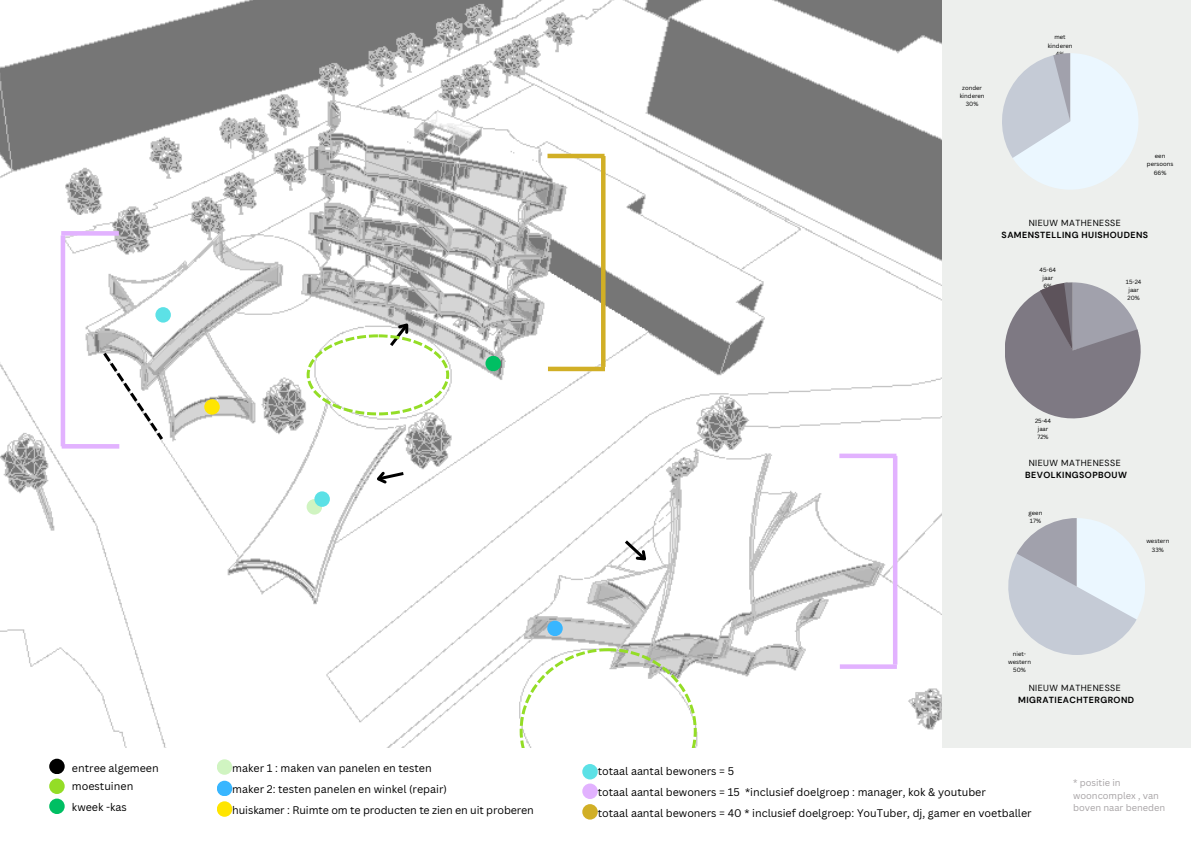
<style>
.page{position:relative;width:1191px;height:843px;background:#fff}
.page>*{position:absolute;margin:0;border:0;box-sizing:border-box;transform-origin:0 0}
.t1{font:10.7px "Canva Sans";color:#000}
.t2{font:9.3px/12.4px "Canva Sans";color:#a7a3a5}
.t3{font:700 8.8px "DM Sans";letter-spacing:.05em;color:#000}
.t4{font:8.8px "DM Sans";letter-spacing:.05em;color:#000}
.t5{font:5.9px/8.1px "Canva Sans";color:#000;text-align:center}
</style>
<div class="page">
<img style="left:0;top:0;width:941px;height:748px">
<div style="left:306px;top:499px;width:16px;height:15px;background:#d0f4c1;border-radius:50%"></div>
<div style="left:892px;top:455px;width:5px;height:209px;background:#e2b2ff"></div>
<svg style="left:839px;top:664px;width:57px;height:4px"></svg>
<div style="left:839px;top:453px;width:57px;height:5px;background:#e2b2ff"></div>
<div style="left:547px;top:620px;width:15px;height:16px;background:#38b6ff;border-radius:50%"></div>
<div style="left:204px;top:399px;width:16px;height:15px;background:#ffe500;border-radius:50%"></div>
<div style="left:485px;top:355px;width:16px;height:16px;background:#00bf63;border-radius:50%"></div>
<svg style="left:371px;top:468px;width:36px;height:20px"></svg>
<svg style="left:621px;top:537px;width:33px;height:31px"></svg>
<svg style="left:103px;top:352px;width:60px;height:87px"></svg>
<hr style="left:61px;top:235px;width:4px;height:211px;background:#e2b2ff">
<hr style="left:61px;top:231px;width:58px;height:4px;background:#e2b2ff">
<hr style="left:62px;top:444px;width:57px;height:4px;background:#e2b2ff">
<hr style="left:601px;top:156px;width:4px;height:211px;background:#d1af26">
<div style="left:548px;top:366px;width:57px;height:5px;background:#d1af26"></div>
<hr style="left:547px;top:154px;width:57px;height:4px;background:#d1af26">
<div style="left:155px;top:307px;width:16px;height:15px;background:#5ce1e6;border-radius:50%"></div>
<div style="left:314px;top:491px;width:16px;height:15px;background:#5ce1e6;border-radius:50%"></div>
<svg style="left:306px;top:315px;width:143px;height:100px"></svg>
<svg style="left:519px;top:648px;width:177px;height:100px"></svg>
<div style="left:941px;top:0;width:249px;height:773px;background:#edefed"></div>
<div style="left:0;top:748px;width:1190px;height:94px;background:#fff"></div>
<div style="left:49px;top:758px;width:16px;height:15px;background:#000;border-radius:50%"></div>
<div style="left:49px;top:778px;width:16px;height:15px;background:#94dd26;border-radius:50%"></div>
<div style="left:49px;top:798px;width:16px;height:15px;background:#00bf63;border-radius:50%"></div>
<div style="left:217px;top:759px;width:15px;height:15px;background:#d0f4c1;border-radius:50%"></div>
<div style="left:217px;top:780px;width:15px;height:15px;background:#38b6ff;border-radius:50%"></div>
<div style="left:217px;top:801px;width:15px;height:15px;background:#ffe500;border-radius:50%"></div>
<div style="left:582px;top:783px;width:15px;height:15px;background:#e2b2ff;border-radius:50%"></div>
<div style="left:582px;top:803px;width:15px;height:16px;background:#d1af26;border-radius:50%"></div>
<div style="left:582px;top:763px;width:15px;height:16px;background:#5ce1e6;border-radius:50%"></div>
<svg style="left:1002px;top:53px;width:136px;height:137px"></svg>
<svg style="left:1005px;top:282px;width:135px;height:136px"></svg>
<svg style="left:1008px;top:518px;width:136px;height:136px"></svg>
<p class="t5" style="left:1047px;top:33px;width:26px">met kinderen</p>
<p class="t5" style="left:1055px;top:49px;width:10px">4%</p>
<p class="t5" style="left:959px;top:83px;width:26px">zonder kinderen</p>
<p class="t5" style="left:965px;top:100px;width:14px">30%</p>
<p class="t5" style="left:1146px;top:152px;width:28px">een persoons</p>
<p class="t5" style="left:1153px;top:168px;width:14px">66%</p>
<p class="t4" style="left:1028px;top:217px;width:93px">NIEUW MATHENESSE</p>
<p class="t3" style="left:1001px;top:229px;width:148px">SAMENSTELLING HUISHOUDENS</p>
<p class="t5" style="left:1039px;top:266px;width:18px">45-64 jaar</p>
<p class="t5" style="left:1043px;top:282px;width:10px">6%</p>
<p class="t5" style="left:1125px;top:277px;width:17px">15-24 jaar</p>
<p class="t5" style="left:1127px;top:293px;width:14px">20%</p>
<p class="t5" style="left:1034px;top:417px;width:18px">25-44 jaar</p>
<p class="t5" style="left:1037px;top:433px;width:13px">72%</p>
<p class="t4" style="left:1028px;top:457px;width:93px">NIEUW MATHENESSE</p>
<p class="t3" style="left:1025px;top:469px;width:103px">BEVOLKINGSOPBOUW</p>
<p class="t5" style="left:1028px;top:508px;width:15px">geen</p>
<p class="t5" style="left:1029px;top:516px;width:13px">17%</p>
<p class="t5" style="left:1146px;top:537px;width:24px">western</p>
<p class="t5" style="left:1151px;top:545px;width:13px">33%</p>
<p class="t5" style="left:1007px;top:649px;width:24px">niet&shy;western</p>
<p class="t5" style="left:1013px;top:665px;width:14px">50%</p>
<p class="t4" style="left:1028px;top:682px;width:93px">NIEUW MATHENESSE</p>
<p class="t3" style="left:1017px;top:694px;width:117px">MIGRATIEACHTERGROND</p>
<p class="t1" style="left:72px;top:760px;width:88px">entree algemeen</p>
<p class="t1" style="left:232px;top:760px;width:201px">maker 1 : maken van panelen en testen</p>
<p class="t1" style="left:72px;top:799px;width:56px">kweek -kas</p>
<p class="t1" style="left:72px;top:778px;width:63px">moestuinen</p>
<p class="t1" style="left:232px;top:781px;width:216px">maker 2: testen panelen en winkel (repair)</p>
<p class="t1" style="left:232px;top:802px;width:303px">huiskamer : Ruimte om te producten te zien en uit proberen</p>
<p class="t1" style="left:597px;top:763px;width:138px">totaal aantal bewoners = 5</p>
<p class="t1" style="left:597px;top:804px;width:435px">totaal aantal bewoners = 40 * inclusief doelgroep: YouTuber, dj, gamer en voetballer</p>
<p class="t1" style="left:597px;top:784px;width:389px">totaal aantal bewoners = 15 *inclusief doelgroep : manager, kok &amp; youtuber</p>
<p class="t2" style="left:1072px;top:776px;width:94px">* positie in wooncomplex , van boven naar beneden</p>
</div>
